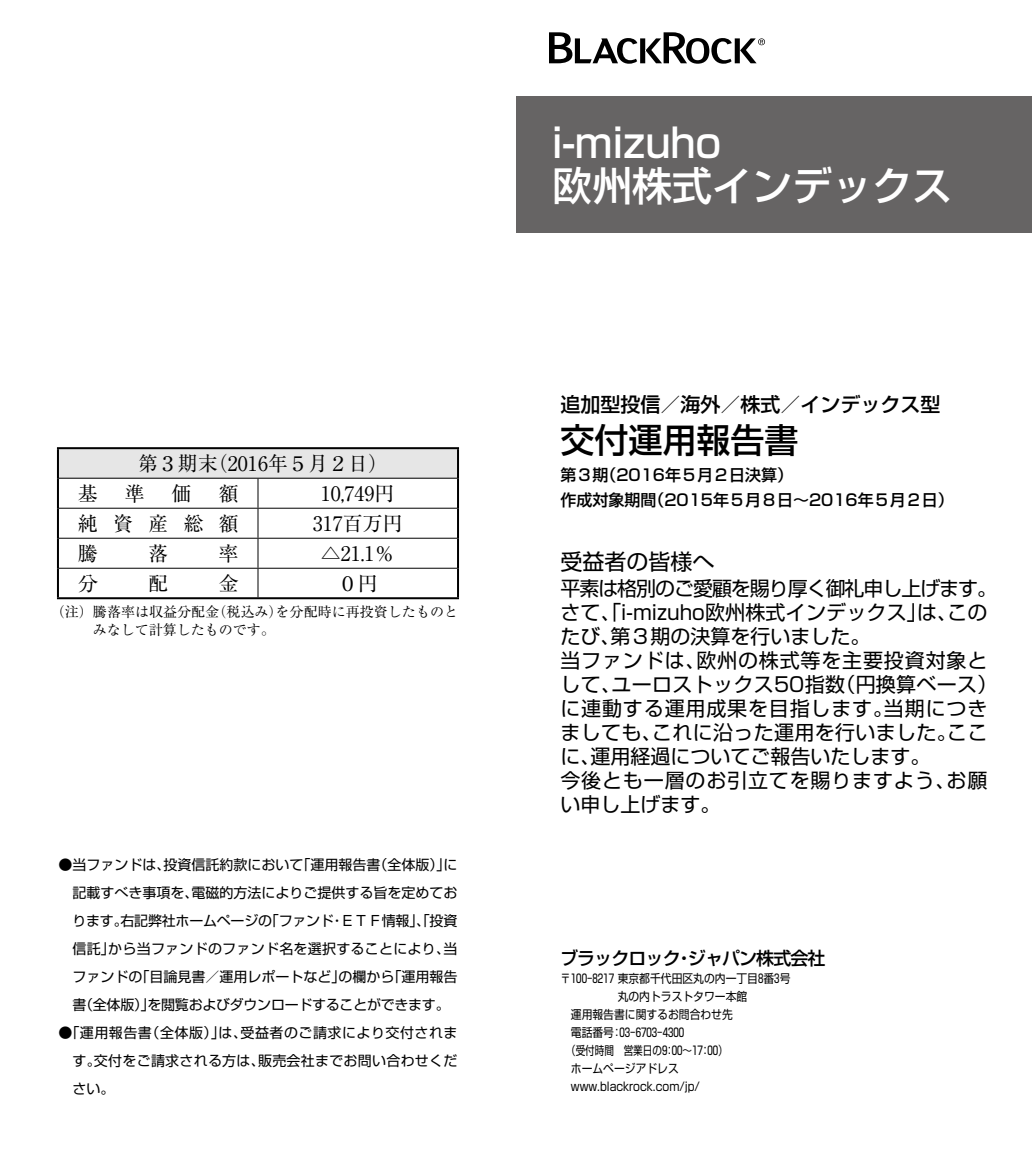
<style>
.page{position:relative;width:1032px;height:1157px;background:#fff}
.page>*{position:absolute;margin:0;border:0;box-sizing:border-box;transform-origin:0 0}
.t1{font:500 40px/43px "Shin Go Pr 5";color:#fff}
.t2{font:500 34px "Shin Go Pr 5";color:#000}
.t3{font:22px "Shin Go Pr 5";color:#000}
.t4{font:20px/24px "Shin Go Pr 5";letter-spacing:.015em;color:#000}
.t5{font:20px "Ryumin Pr 5";color:#000}
.t6{font:500 20px "Shin Go Pr 5";color:#000}
.t7{font:500 18px "Shin Go Pr 5";letter-spacing:-.05em;color:#000}
.t8{font:500 16px/25px "Shin Go Pr 5";color:#000}
.t9{font:14px/28px "Shin Go Pr 5";color:#000;text-align:justify}
.t10{font:14px/18px "Ryumin Pr 5";letter-spacing:.005em;color:#000}
.t11{font:12px "Shin Go Pr 5";color:#000;scale:.9 1}
.t12{font:12px "Shin Go Pr 5";color:#000;scale:.8 1}
</style>
<div class="page">
<div style="left:58px;top:448px;width:400px;height:30px;background:#e6e6e6"></div>
<hr style="left:59px;top:478px;width:199px;height:1px;background:#000">
<hr style="left:258px;top:478px;width:199px;height:1px;background:#000">
<hr style="left:59px;top:508px;width:199px;height:1px;background:#000">
<hr style="left:258px;top:508px;width:199px;height:1px;background:#000">
<hr style="left:59px;top:538px;width:199px;height:1px;background:#000">
<hr style="left:258px;top:538px;width:199px;height:1px;background:#000">
<hr style="left:59px;top:568px;width:199px;height:1px;background:#000">
<hr style="left:258px;top:568px;width:199px;height:1px;background:#000">
<svg style="left:257px;top:479px;width:1px;height:118px"></svg>
<hr style="left:57px;top:447px;width:201px;height:2px;background:#000">
<hr style="left:57px;top:449px;width:2px;height:29px;background:#000">
<hr style="left:258px;top:447px;width:201px;height:2px;background:#000">
<hr style="left:457px;top:449px;width:2px;height:29px;background:#000">
<hr style="left:57px;top:478px;width:2px;height:30px;background:#000">
<hr style="left:457px;top:478px;width:2px;height:30px;background:#000">
<hr style="left:57px;top:508px;width:2px;height:30px;background:#000">
<hr style="left:457px;top:508px;width:2px;height:30px;background:#000">
<hr style="left:57px;top:538px;width:2px;height:30px;background:#000">
<hr style="left:457px;top:538px;width:2px;height:30px;background:#000">
<hr style="left:57px;top:568px;width:2px;height:29px;background:#000">
<hr style="left:457px;top:568px;width:2px;height:29px;background:#000">
<hr style="left:57px;top:597px;width:201px;height:2px;background:#000">
<hr style="left:258px;top:597px;width:201px;height:2px;background:#000">
<svg style="left:549px;top:32px;width:216px;height:32px"></svg>
<div style="left:516px;top:96px;width:516px;height:136px;background:#666464"></div>
<h3 class="t5" style="left:138px;top:448px;width:251px">第３期末（2016年５月２日）</h3>
<h3 class="t5" style="left:78px;top:477px;width:21px">基</h3>
<h3 class="t5" style="left:125px;top:477px;width:21px">準</h3>
<h3 class="t5" style="left:172px;top:477px;width:22px">価</h3>
<h3 class="t5" style="left:218px;top:477px;width:21px">額</h3>
<h3 class="t5" style="left:321px;top:477px;width:75px">10,749円</h3>
<h3 class="t5" style="left:78px;top:507px;width:162px">純資産総額</h3>
<h3 class="t5" style="left:313px;top:507px;width:91px">317百万円</h3>
<h3 class="t5" style="left:78px;top:537px;width:21px">騰</h3>
<h3 class="t5" style="left:148px;top:537px;width:21px">落</h3>
<h3 class="t5" style="left:218px;top:537px;width:21px">率</h3>
<h3 class="t5" style="left:321px;top:537px;width:75px">△21.1％</h3>
<h3 class="t5" style="left:78px;top:567px;width:21px">分</h3>
<h3 class="t5" style="left:148px;top:567px;width:21px">配</h3>
<h3 class="t5" style="left:218px;top:567px;width:21px">金</h3>
<h3 class="t5" style="left:338px;top:567px;width:41px">０円</h3>
<p class="t10" style="left:93px;top:602px;width:367px;text-indent:-42px">（注）騰落率は収益分配金（税込み）を分配時に再投資したものとみなして計算したものです。</p>
<p class="t9" style="left:72px;top:849px;width:386px;text-indent:-14px">●当ファンドは、投資信託約款において「運用報告書（全体版）」に記載すべき事項を、電磁的方法によりご提供する旨を定めております。右記弊社ホームページの「ファンド・ＥＴＦ情報」、「投資信託」から当ファンドのファンド名を選択することにより、当ファンドの「目論見書／運用レポートなど」の欄から「運用報告書（全体版）」を閲覧およびダウンロードすることができます。</p>
<p class="t9" style="left:72px;top:1017px;width:387px;text-indent:-14px">●「運用報告書（全体版）」は、受益者のご請求により交付されます。交付をご請求される方は、販売会社までお問い合わせください。</p>
<h1 class="t1" style="left:552px;top:117px;width:401px">i-mizuho<br>欧州株式インデックス</h1>
<h3 class="t6" style="left:560px;top:388px;width:381px">追加型投信／海外／株式／インデックス型</h3>
<h2 class="t2" style="left:560px;top:412px;width:239px">交付運用報告書</h2>
<p class="t8" style="left:560px;top:460px;width:395px">第３期（2016年５月２日決算）<br>作成対象期間（2015年５月８日～2016年５月２日）</p>
<h3 class="t3" style="left:560px;top:543px;width:155px">受益者の皆様へ</h3>
<p class="t4" style="left:560px;top:574px;width:439px">平素は格別のご愛顧を賜り厚く御礼申し上げます。さて、「i-mizuho欧州株式インデックス」は、このたび、第３期の決算を行いました。<br>当ファンドは、欧州の株式等を主要投資対象として、ユーロストックス50指数（円換算ベース）に連動する運用成果を目指します。当期につきましても、これに沿った運用を行いました。ここに、運用経過についてご報告いたします。<br>今後とも一層のお引立てを賜りますよう、お願い申し上げます。</p>
<p class="t7" style="left:560px;top:943px;width:267px">ブラックロック・ジャパン株式会社</p>
<p class="t11" style="left:560px;top:968px;width:257px">〒100-8217 東京都千代田区丸の内一丁目8番3号</p>
<p class="t11" style="left:618px;top:986px;width:146px">丸の内トラストタワー本館</p>
<p class="t11" style="left:560px;top:1004px;width:193px">　運用報告書に関するお問合わせ先</p>
<p class="t11" style="left:560px;top:1022px;width:140px">　電話番号：03-6703-4300</p>
<p class="t12" style="left:566px;top:1040px;width:204px">（受付時間　営業日の９：００～１７：００）</p>
<p class="t11" style="left:560px;top:1058px;width:134px">　ホームページアドレス</p>
<p class="t11" style="left:560px;top:1076px;width:157px">　www.blackrock.com/jp/</p>
</div>
